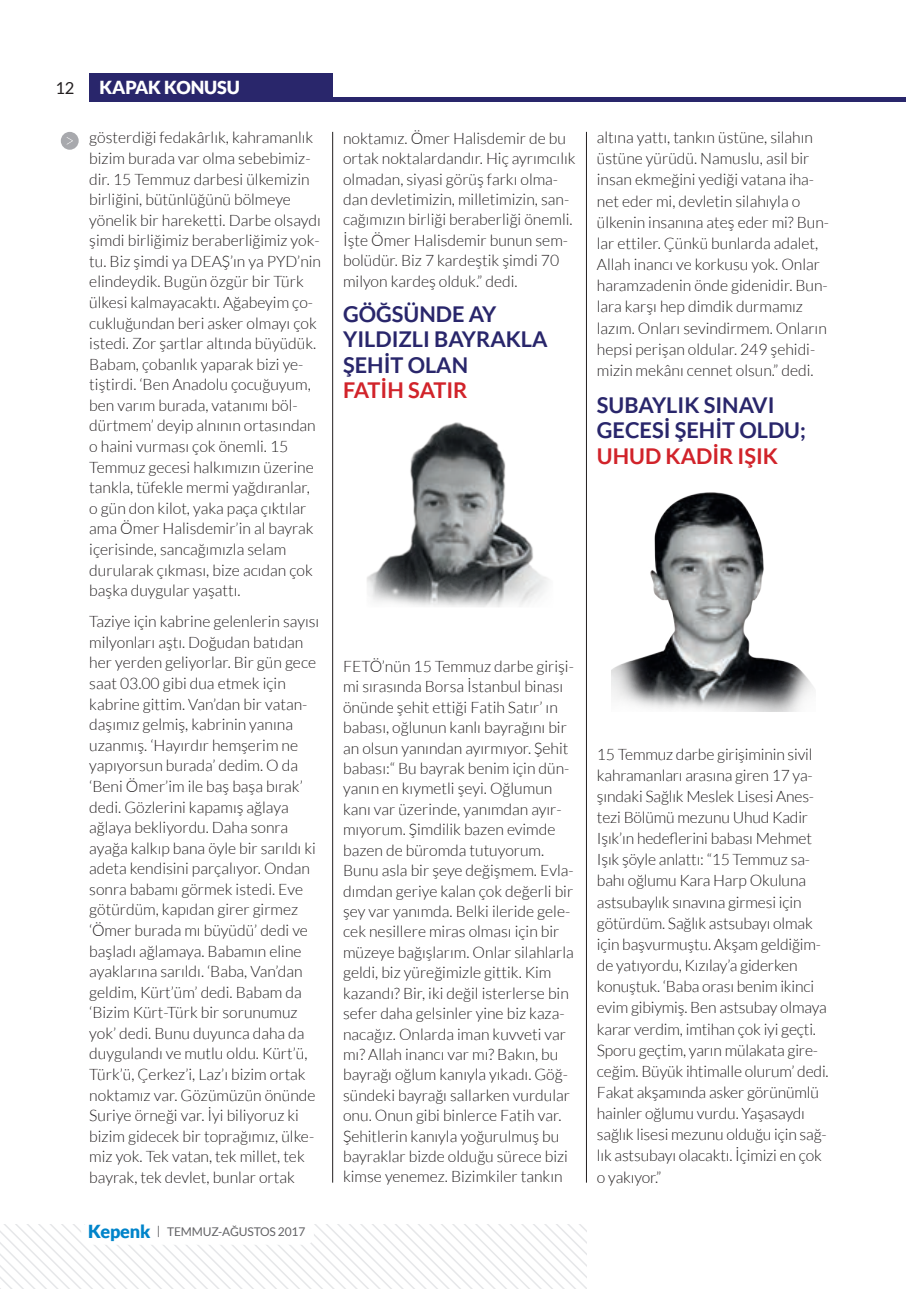
<style>
.page{position:relative;width:906px;height:1289px;background:#fff}
.page>*{position:absolute;margin:0;border:0;box-sizing:border-box;transform-origin:0 0}
.t1{font:700 21.75px/25.2px "Lato TR";color:#29266b}
.t2{font:700 21.75px "Lato TR";color:#d1232a}
.t3{font:900 18px "Lato TR";letter-spacing:-.01em;color:#fff}
.t4{font:16.5px "Lato TR";color:#231f20}
.t5{font:300 15.75px/20.5px "Lato TR";color:#231f20}
.t6{font:12px "Lato TR";letter-spacing:-.01em;color:#636366}
.s1{font-weight:900;font-size:18px;color:#0084ca}
</style>
<div class="page">
<svg style="left:0;top:1224px;width:586px;height:64px"></svg>
<div style="left:81px;top:1222px;width:233px;height:22px;background:#fff;border-radius:9px"></div>
<div style="left:89px;top:74px;width:243px;height:27px;background:#29266b"></div>
<hr style="left:89px;top:97px;width:817px;height:4px;background:#29266b">
<img style="left:367px;top:422px;width:182px;height:185px">
<div style="left:61px;top:132px;width:18px;height:18px;background:#a8a9ad;border-radius:50%"></div>
<svg style="left:67px;top:137px;width:6px;height:8px"></svg>
<hr style="left:586px;top:132px;width:1px;height:1050px;background:#231f20">
<hr style="left:332px;top:132px;width:1px;height:1050px;background:#231f20">
<img style="left:611px;top:492px;width:203px;height:219px">
<p class="t4" style="left:55px;top:78px;width:21px">12</p>
<p class="t3" style="left:100px;top:77px;width:142px">KAPAK KONUSU</p>
<p class="t5" style="left:89px;top:127px;width:233px">gösterdiği fedakârlık, kahramanlık bizim burada var olma sebebimiz&shy;dir. 15 Temmuz darbesi ülkemizin birliğini, bütünlüğünü bölmeye yönelik bir hareketti. Darbe olsaydı şimdi birliğimiz beraberliğimiz yok&shy;tu. Biz şimdi ya DEAŞ’ın ya PYD’nin elindeydik. Bugün özgür bir Türk ülkesi kalmayacaktı. Ağabeyim ço&shy;cukluğundan beri asker olmayı çok istedi. Zor şartlar altında büyüdük.<br>Babam, çobanlık yaparak bizi ye&shy;tiştirdi. ‘Ben Anadolu çocuğuyum, ben varım burada, vatanımı böl&shy;dürtmem’ deyip alnının ortasından o haini vurması çok önemli. 15<br>Temmuz gecesi halkımızın üzerine tankla, tüfekle mermi yağdıranlar, o gün don kilot, yaka paça çıktılar ama Ömer Halisdemir’in al bayrak içerisinde, sancağımızla selam durularak çıkması, bize acıdan çok başka duygular yaşattı.</p>
<p class="t5" style="left:89px;top:611px;width:231px">Taziye için kabrine gelenlerin sayısı milyonları aştı. Doğudan batıdan her yerden geliyorlar. Bir gün gece saat 03.00 gibi dua etmek için kabrine gittim. Van’dan bir vatan&shy;daşımız gelmiş, kabrinin yanına uzanmış. ‘Hayırdır hemşerim ne yapıyorsun burada’ dedim. O da ‘Beni Ömer’im ile baş başa bırak’ dedi. Gözlerini kapamış ağlaya ağlaya bekliyordu. Daha sonra ayağa kalkıp bana öyle bir sarıldı ki adeta kendisini parçalıyor. Ondan sonra babamı görmek istedi. Eve götürdüm, kapıdan girer girmez ‘Ömer burada mı büyüdü’ dedi ve başladı ağlamaya. Babamın eline ayaklarına sarıldı. ‘Baba, Van’dan geldim, Kürt’üm’ dedi. Babam da ‘Bizim Kürt-Türk bir sorunumuz yok’ dedi. Bunu duyunca daha da duygulandı ve mutlu oldu. Kürt’ü, Türk’ü, Çerkez’i, Laz’ı bizim ortak noktamız var. Gözümüzün önünde Suriye örneği var. İyi biliyoruz ki bizim gidecek bir toprağımız, ülke&shy;miz yok. Tek vatan, tek millet, tek bayrak, tek devlet, bunlar ortak</p>
<p class="t6" style="left:88px;top:1225px;width:219px"><span class="s1">Kepenk</span> | TEMMUZ-AĞUSTOS 2017</p>
<p class="t5" style="left:343px;top:128px;width:234px">noktamız. Ömer Halisdemir de bu ortak noktalardandır. Hiç ayrımcılık olmadan, siyasi görüş farkı olma&shy;dan devletimizin, milletimizin, san&shy;cağımızın birliği beraberliği önemli.<br>İşte Ömer Halisdemir bunun sem&shy;bolüdür. Biz 7 kardeştik şimdi 70 milyon kardeş olduk.” dedi.</p>
<h1 class="t1" style="left:343px;top:301px;width:206px">GÖĞSÜNDE AY<br>YILDIZLI BAYRAKLA<br>ŞEHİT OLAN</h1>
<h1 class="t2" style="left:343px;top:377px;width:126px">FATİH SATIR</h1>
<p class="t5" style="left:597px;top:127px;width:234px;line-height:21.1px">altına yattı, tankın üstüne, silahın üstüne yürüdü. Namuslu, asil bir insan ekmeğini yediği vatana iha&shy;net eder mi, devletin silahıyla o ülkenin insanına ateş eder mi? Bun&shy;lar ettiler. Çünkü bunlarda adalet, Allah inancı ve korkusu yok. Onlar haramzadenin önde gidenidir. Bun&shy;lara karşı hep dimdik durmamız lazım. Onları sevindirmem. Onların hepsi perişan oldular. 249 şehidi&shy;mizin mekânı cennet olsun.” dedi.</p>
<h1 class="t1" style="left:597px;top:391px;width:210px;line-height:26px">SUBAYLIK SINAVI<br>GECESİ ŞEHİT OLDU;</h1>
<h1 class="t2" style="left:597px;top:444px;width:183px">UHUD KADİR IŞIK</h1>
<p class="t5" style="left:343px;top:656px;width:232px">FETÖ’nün 15 Temmuz darbe girişi&shy;mi sırasında Borsa İstanbul binası önünde şehit ettiği Fatih Satır’ ın babası, oğlunun kanlı bayrağını bir an olsun yanından ayırmıyor. Şehit babası:“ Bu bayrak benim için dün&shy;yanın en kıymetli şeyi. Oğlumun kanı var üzerinde, yanımdan ayır&shy;mıyorum. Şimdilik bazen evimde bazen de büromda tutuyorum.<br>Bunu asla bir şeye değişmem. Evla&shy;dımdan geriye kalan çok değerli bir şey var yanımda. Belki ileride gele&shy;cek nesillere miras olması için bir müzeye bağışlarım. Onlar silahlarla geldi, biz yüreğimizle gittik. Kim kazandı? Bir, iki değil isterlerse bin sefer daha gelsinler yine biz kaza&shy;nacağız. Onlarda iman kuvveti var mı? Allah inancı var mı? Bakın, bu bayrağı oğlum kanıyla yıkadı. Göğ&shy;sündeki bayrağı sallarken vurdular onu. Onun gibi binlerce Fatih var.<br>Şehitlerin kanıyla yoğurulmuş bu bayraklar bizde olduğu sürece bizi kimse yenemez. Bizimkiler tankın</p>
<p class="t5" style="left:597px;top:743px;width:233px;line-height:21.1px">15 Temmuz darbe girişiminin sivil kahramanları arasına giren 17 ya&shy;şındaki Sağlık Meslek Lisesi Anes&shy;tezi Bölümü mezunu Uhud Kadir Işık’ın hedeflerini babası Mehmet Işık şöyle anlattı: “15 Temmuz sa&shy;bahı oğlumu Kara Harp Okuluna astsubaylık sınavına girmesi için götürdüm. Sağlık astsubayı olmak için başvurmuştu. Akşam geldiğim&shy;de yatıyordu, Kızılay’a giderken konuştuk. ‘Baba orası benim ikinci evim gibiymiş. Ben astsubay olmaya karar verdim, imtihan çok iyi geçti.<br>Sporu geçtim, yarın mülakata gire&shy;ceğim. Büyük ihtimalle olurum’ dedi.<br>Fakat akşamında asker görünümlü hainler oğlumu vurdu. Yaşasaydı sağlık lisesi mezunu olduğu için sağ&shy;lık astsubayı olacaktı. İçimizi en çok o yakıyor.”</p>
</div>
